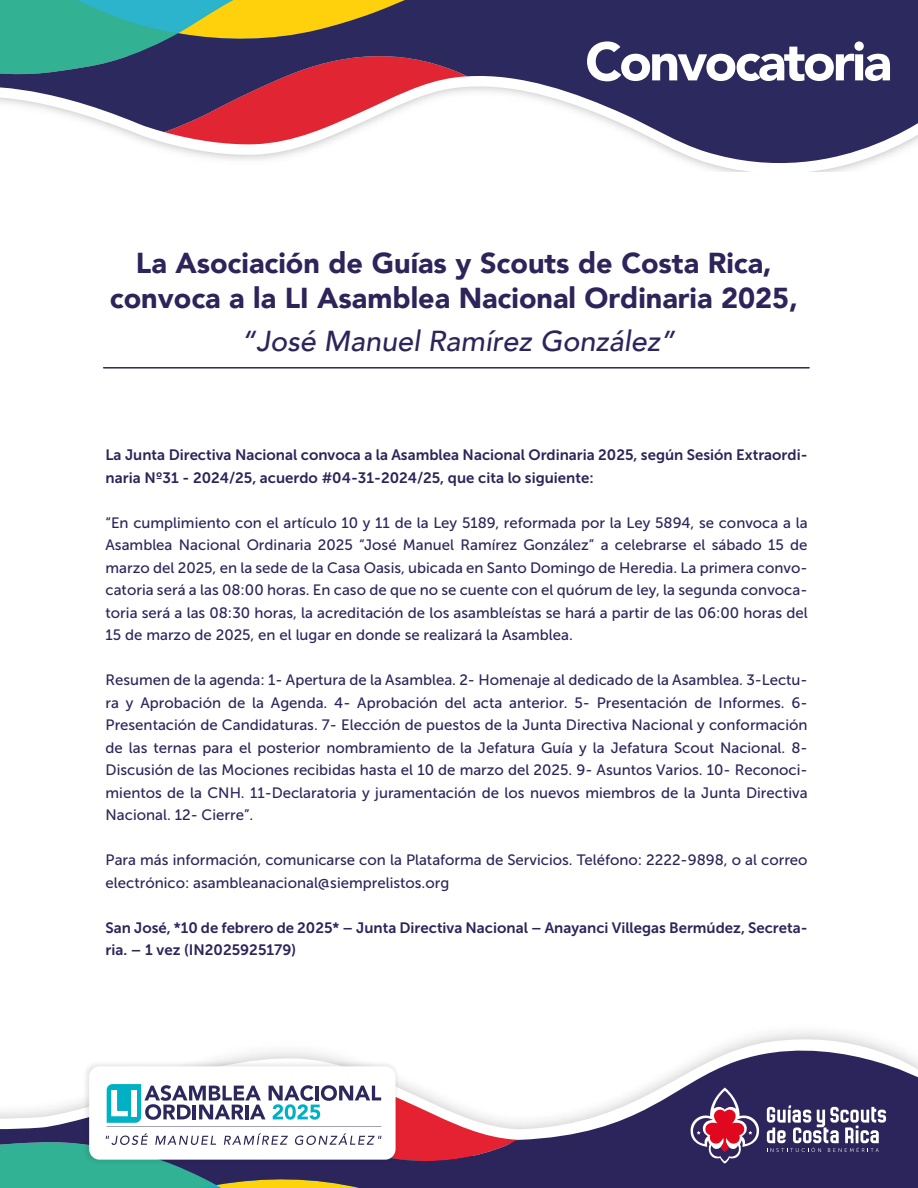
<style>
.page{position:relative;width:918px;height:1188px;background:#fff}
.page>*{position:absolute;margin:0;border:0;box-sizing:border-box;transform-origin:0 0}
.t1{font:900 53.55px "Avenir";letter-spacing:-.05em;color:#fff}
.t2{font:900 28.8px/34.5px "Avenir";color:#2e245a;text-align:center}
.t3{font:italic 500 28.8px "Avenir";color:#2e245a}
.t4{font:15px/22.5px "Museo Sans 500";color:#2e245a;text-align:justify}
.t5{font:15px/22.5px "Museo Sans 700";color:#2e245a}
</style>
<div class="page">
<hr style="left:104px;top:367px;width:705px;height:2px;background:#2c2759">
<svg style="left:0;top:0;width:918px;height:171px;fill:#2b295d"></svg>
<svg style="left:226px;top:1031px;width:692px;height:157px"></svg>
<svg style="left:767px;top:1105px;width:119px;height:47px"></svg>
<svg style="left:689px;top:1087px;width:72px;height:77px;background:#6f456d"></svg>
<img style="left:89px;top:1058px;width:313px;height:10px">
<div style="left:89px;top:1066px;width:307px;height:94px;background:#fff;border-radius:11px"></div>
<svg style="left:0;top:1068px;width:519px;height:120px"></svg>
<h1 class="t1" style="left:585px;top:16px;width:308px">Convocatoria</h1>
<h2 class="t2" style="left:110px;top:245px;width:690px">La Asociación de Guías y Scouts de Costa Rica, convoca a la LI Asamblea Nacional Ordinaria 2025,</h2>
<h2 class="t3" style="left:241px;top:324px;width:435px">“José Manuel Ramírez González”</h2>
<p class="t5" style="left:106px;top:444px;width:703px">La Junta Directiva Nacional convoca a la Asamblea Nacional Ordinaria 2025, según Sesión Extraordi&shy;naria Nº31 - 2024/25, acuerdo #04-31-2024/25, que cita lo siguiente:</p>
<p class="t4" style="left:106px;top:512px;width:704px">“En cumplimiento con el artículo 10 y 11 de la Ley 5189, reformada por la Ley 5894, se convoca a la Asamblea Nacional Ordinaria 2025 “José Manuel Ramírez González” a celebrarse el sábado 15 de marzo del 2025, en la sede de la Casa Oasis, ubicada en Santo Domingo de Heredia. La primera convo&shy;catoria será a las 08:00 horas. En caso de que no se cuente con el quórum de ley, la segunda convoca&shy;toria será a las 08:30 horas, la acreditación de los asambleístas se hará a partir de las 06:00 horas del 15 de marzo de 2025, en el lugar en donde se realizará la Asamblea.</p>
<p class="t4" style="left:106px;top:669px;width:704px">Resumen de la agenda: 1- Apertura de la Asamblea. 2- Homenaje al dedicado de la Asamblea. 3-Lectu&shy;ra y Aprobación de la Agenda. 4- Aprobación del acta anterior. 5- Presentación de Informes. 6- Presentación de Candidaturas. 7- Elección de puestos de la Junta Directiva Nacional y conformación de las ternas para el posterior nombramiento de la Jefatura Guía y la Jefatura Scout Nacional. 8- Discusión de las Mociones recibidas hasta el 10 de marzo del 2025. 9- Asuntos Varios. 10- Reconoci&shy;mientos de la CNH. 11-Declaratoria y juramentación de los nuevos miembros de la Junta Directiva Nacional. 12- Cierre”.</p>
<p class="t4" style="left:106px;top:849px;width:704px">Para más información, comunicarse con la Plataforma de Servicios. Teléfono: 2222-9898, o al correo electrónico: asambleanacional@siemprelistos.org</p>
<p class="t5" style="left:106px;top:917px;width:704px">San José, *10 de febrero de 2025* – Junta Directiva Nacional – Anayanci Villegas Bermúdez, Secreta&shy;ria. – 1 vez (IN2025925179)</p>
</div>
